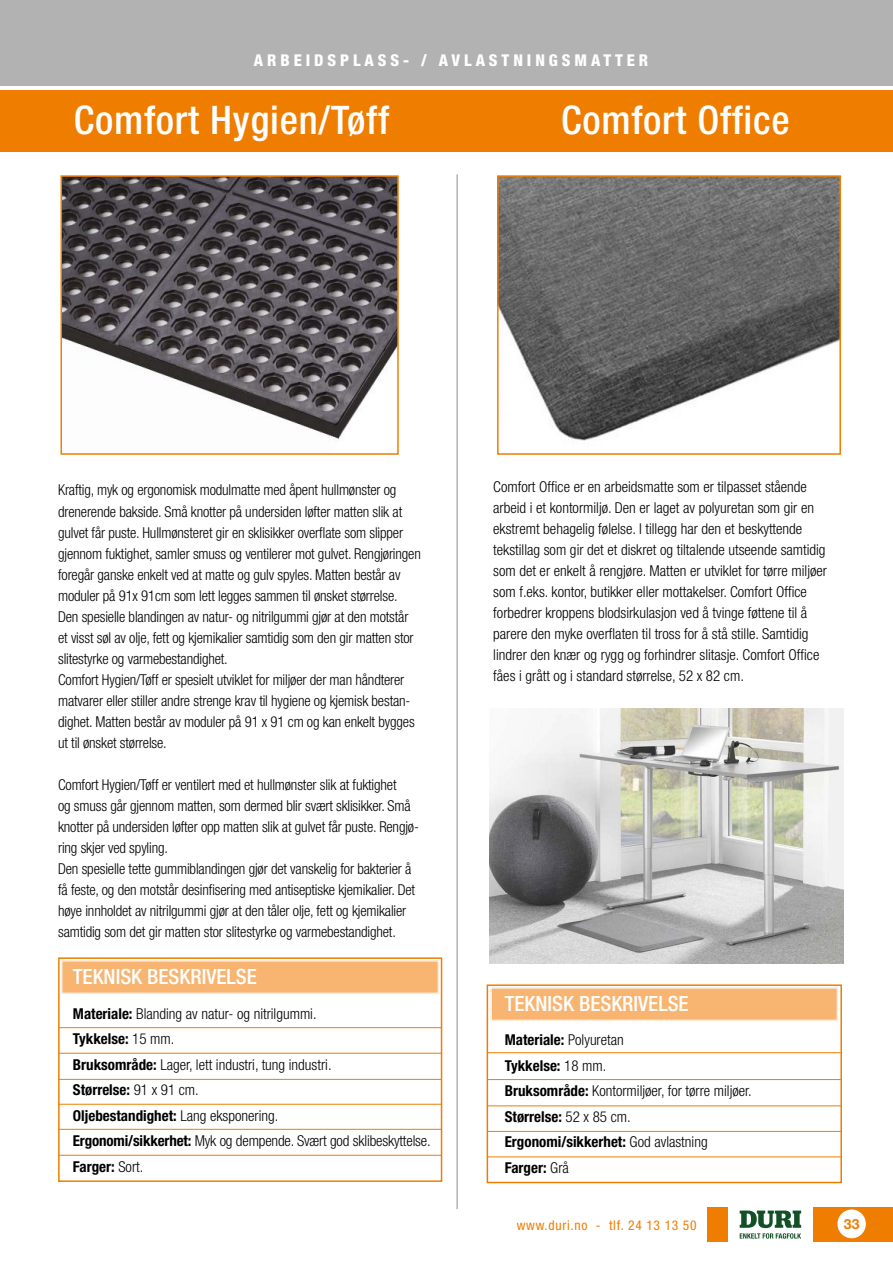
<style>
.page{position:relative;width:893px;height:1263px;background:#fff}
.page>*{position:absolute;margin:0;border:0;box-sizing:border-box;transform-origin:0 0}
.t1{font:500 condensed 39.45px "Helvetica Neue LT Pro";letter-spacing:.02em;color:#fff}
.t2{font:500 condensed 21px "Helvetica Neue LT Pro";color:#fff}
.t3{font:800 condensed 16.35px "Helvetica Neue LT Pro";letter-spacing:.24em;color:#fff}
.t4{font:300 condensed 15px/21px "Helvetica Neue LT Pro";letter-spacing:-.01em;color:#000}
.t5{font:700 condensed 15px "Helvetica Neue LT Pro";color:#000}
.t6{font:700 14.1px "Helvetica Neue LT Pro";color:#ef7d00}
.t7{font:condensed 13.5px "Helvetica Neue LT Pro";letter-spacing:.05em;color:#ef7d00}
.s1{font-weight:700}
.s2{font-weight:300}
</style>
<div class="page">
<div style="left:813px;top:1207px;width:80px;height:35px;background:#ef7d00"></div>
<div style="left:837px;top:1209px;width:29px;height:29px;background:#fff;border-radius:50%"></div>
<div style="left:707px;top:1207px;width:21px;height:35px;background:#ef7d00"></div>
<svg style="left:740px;top:1210px;width:61px;height:28px"></svg>
<div style="left:0;top:0;width:893px;height:85px;background:#b3b2b2"></div>
<div style="left:0;top:90px;width:893px;height:61px;background:#ef7d00"></div>
<div style="left:487px;top:984px;width:355px;height:199px;border:2px solid #ef7d00"></div>
<div style="left:490px;top:987px;width:348px;height:34px;background:#f8b471;border:2px solid #feebd8"></div>
<hr style="left:487px;top:1052px;width:354px;height:1px;background:#ef7d00">
<hr style="left:487px;top:1105px;width:354px;height:1px;background:#ef7d00">
<hr style="left:487px;top:1131px;width:354px;height:1px;background:#ef7d00">
<hr style="left:487px;top:1157px;width:354px;height:1px;background:#ef7d00">
<hr style="left:487px;top:1079px;width:354px;height:1px;background:#ef7d00">
<hr style="left:456px;top:174px;width:2px;height:1035px;background:#b3b2b2">
<div style="left:58px;top:957px;width:384px;height:225px;border:2px solid #ef7d00"></div>
<div style="left:61px;top:960px;width:378px;height:34px;background:#f8b471;border:2px solid #feebd8"></div>
<hr style="left:58px;top:1027px;width:383px;height:1px;background:#ef7d00">
<hr style="left:58px;top:1053px;width:383px;height:1px;background:#ef7d00">
<hr style="left:58px;top:1079px;width:383px;height:1px;background:#ef7d00">
<hr style="left:58px;top:1104px;width:383px;height:1px;background:#ef7d00">
<hr style="left:58px;top:1129px;width:383px;height:1px;background:#ef7d00">
<hr style="left:58px;top:1155px;width:383px;height:1px;background:#ef7d00">
<img style="left:64px;top:178px;width:332px;height:263px">
<div style="left:61px;top:175px;width:338px;height:280px;border:2px solid #ef7d00"></div>
<img style="left:500px;top:178px;width:338px;height:263px">
<div style="left:497px;top:175px;width:344px;height:280px;border:2px solid #ef7d00"></div>
<img style="left:489px;top:708px;width:354px;height:255px">
<p class="t3" style="left:254px;top:50px;width:396px">ARBEIDSPLASS- / AVLASTNINGSMATTER</p>
<p class="t1" style="left:74px;top:96px;width:317px">Comfort Hygien/Tøff</p>
<p class="t1" style="left:561px;top:96px;width:230px">Comfort Office</p>
<p class="t4" style="left:58px;top:480px;width:340px">Kraftig, myk og ergonomisk modulmatte med åpent hullmønster og</p>
<p class="t4" style="left:58px;top:501px;width:364px">drenerende bakside. Små knotter på undersiden løfter matten slik at gulvet får puste. Hullmønsteret gir en sklisikker overflate som slipper gjennom fuktighet, samler smuss og ventilerer mot gulvet. Rengjøringen foregår ganske enkelt ved at matte og gulv spyles. Matten består av moduler på 91x 91cm som lett legges sammen til ønsket størrelse.</p>
<p class="t4" style="left:58px;top:606px;width:357px">Den spesielle blandingen av natur- og nitrilgummi gjør at den motstår et visst søl av olje, fett og kjemikalier samtidig som den gir matten stor slitestyrke og varmebestandighet.</p>
<p class="t4" style="left:58px;top:669px;width:358px">Comfort Hygien/Tøff er spesielt utviklet for miljøer der man håndterer matvarer eller stiller andre strenge krav til hygiene og kjemisk bestan&shy;dighet. Matten består av moduler på 91 x 91 cm og kan enkelt bygges ut til ønsket størrelse.</p>
<p class="t4" style="left:58px;top:774px;width:362px">Comfort Hygien/Tøff er ventilert med et hullmønster slik at fuktighet<br>og smuss går gjennom matten, som dermed blir svært sklisikker. Små knotter på undersiden løfter opp matten slik at gulvet får puste. Rengjø&shy;ring skjer ved spyling.</p>
<p class="t4" style="left:58px;top:858px;width:358px">Den spesielle tette gummiblandingen gjør det vanskelig for bakterier å få feste, og den motstår desinfisering med antiseptiske kjemikalier. Det høye innholdet av nitrilgummi gjør at den tåler olje, fett og kjemikalier samtidig som det gir matten stor slitestyrke og varmebestandighet.</p>
<p class="t2" style="left:73px;top:964px;width:185px">TEKNISK BESKRIVELSE</p>
<p class="t4" style="left:73px;top:1003px;width:245px"><span class="s1">Materiale:</span> Blanding av natur- og nitrilgummi.</p>
<p class="t5" style="left:73px;top:1030px;width:103px">Tykkelse: <span class="s2">15 mm.</span></p>
<p class="t4" style="left:73px;top:1054px;width:260px"><span class="s1">Bruksområde:</span> Lager, lett industri, tung industri.</p>
<p class="t5" style="left:73px;top:1081px;width:127px">Størrelse: <span class="s2">91 x 91 cm.</span></p>
<p class="t5" style="left:73px;top:1106px;width:207px">Oljebestandighet: <span class="s2">Lang eksponering.</span></p>
<p class="t4" style="left:73px;top:1130px;width:359px"><span class="s1">Ergonomi/sikkerhet:</span> Myk og dempende. Svært god sklibeskyttelse.</p>
<p class="t5" style="left:73px;top:1157px;width:72px">Farger: <span class="s2">Sort.</span></p>
<p class="t4" style="left:493px;top:476px;width:335px">Comfort Office er en arbeidsmatte som er tilpasset stående arbeid i et kontormiljø. Den er laget av polyuretan som gir en ekstremt behagelig følelse. I tillegg har den et beskyttende tekstillag som gir det et diskret og tiltalende utseende samtidig som det er enkelt å rengjøre. Matten er utviklet for tørre miljøer som f.eks. kontor, butikker eller mottakelser. Comfort Office</p>
<p class="t4" style="left:493px;top:602px;width:328px">forbedrer kroppens blodsirkulasjon ved å tvinge føttene til å parere den myke overflaten til tross for å stå stille. Samtidig lindrer den knær og rygg og forhindrer slitasje. Comfort Office fåes i grått og i standard størrelse, 52 x 82 cm.</p>
<p class="t2" style="left:505px;top:991px;width:185px">TEKNISK BESKRIVELSE</p>
<p class="t5" style="left:505px;top:1031px;width:121px">Materiale: <span class="s2">Polyuretan</span></p>
<p class="t5" style="left:505px;top:1056px;width:103px">Tykkelse: <span class="s2">18 mm.</span></p>
<p class="t4" style="left:505px;top:1080px;width:249px"><span class="s1">Bruksområde:</span> Kontormiljøer, for tørre miljøer.</p>
<p class="t5" style="left:505px;top:1107px;width:127px">Størrelse: <span class="s2">52 x 85 cm.</span></p>
<p class="t5" style="left:505px;top:1133px;width:204px">Ergonomi/sikkerhet: <span class="s2">God avlastning</span></p>
<p class="t5" style="left:505px;top:1158px;width:66px">Farger: <span class="s2">Grå</span></p>
<p class="t7" style="left:517px;top:1217px;width:181px">www.duri.no - tlf. 24 13 13 50</p>
<p class="t6" style="left:844px;top:1215px;width:17px">33</p>
</div>
